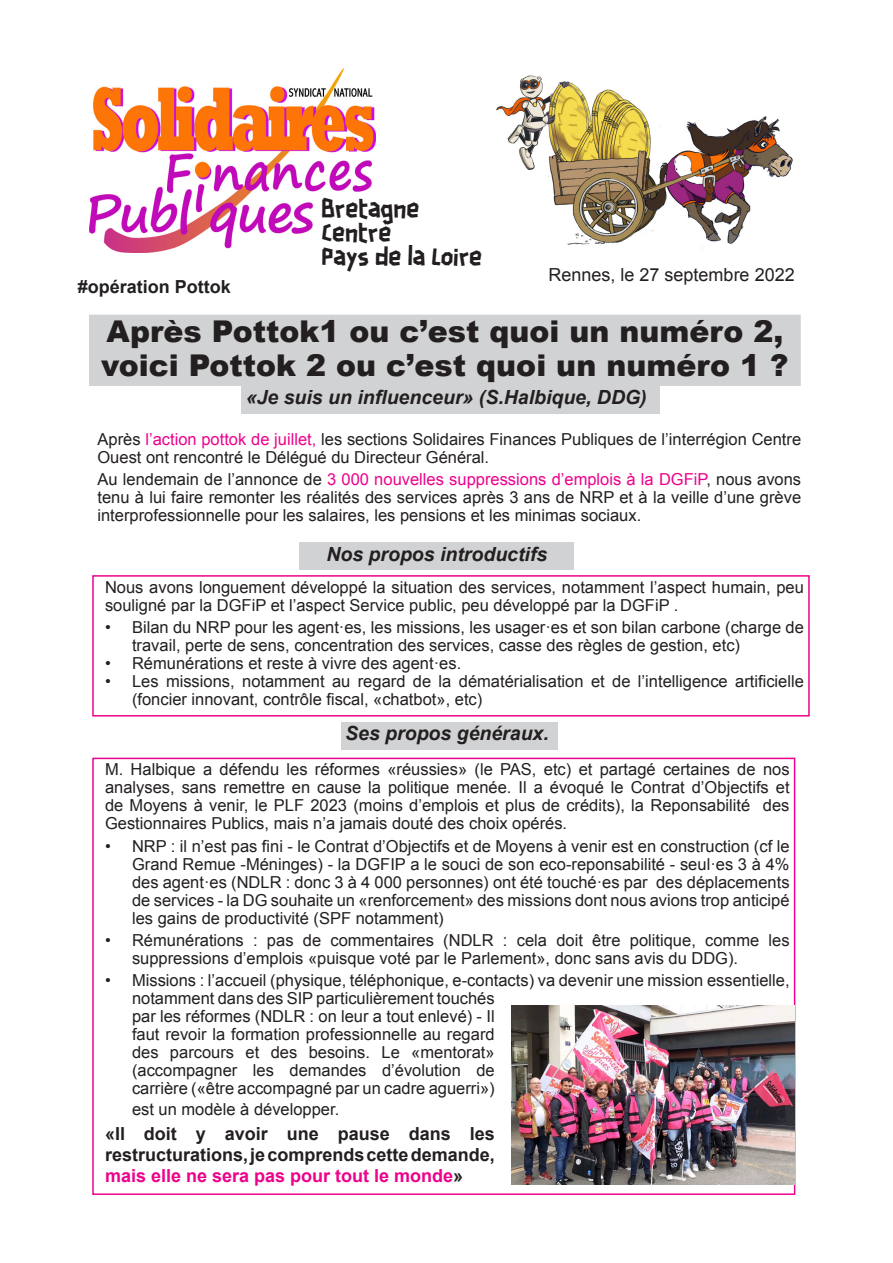
<style>
.page{position:relative;width:893px;height:1263px;background:#fff}
.page>*{position:absolute;margin:0;border:0;box-sizing:border-box;transform-origin:0 0}
.t1{font:900 30px "Arial";color:#231f20}
.t2{font:22.5px "Scotchlidaires";color:#231f20}
.t3{font:italic 700 19.5px "Arial";color:#231f20}
.t4{font:700 18px/21px "Arial";color:#231f20;text-align:justify}
.t5{font:18px "Arial";color:#231f20}
.t6{font:16.5px/18px "Arial";color:#231f20}
.s1{color:#ed028c}
</style>
<div class="page">
<img style="left:89px;top:68px;width:286px;height:184px">
<img style="left:496px;top:75px;width:297px;height:174px">
<div style="left:90px;top:315px;width:710px;height:70px;background:#d1d2d4"></div>
<div style="left:89px;top:315px;width:712px;height:71px;border:1px solid #d1d2d4"></div>
<div style="left:92px;top:575px;width:718px;height:141px;border:2px solid #ed028c"></div>
<div style="left:242px;top:386px;width:418px;height:28px;background:#d1d2d4"></div>
<div style="left:300px;top:542px;width:274px;height:28px;background:#d1d2d4"></div>
<div style="left:92px;top:758px;width:703px;height:437px;border:2px solid #ed028c"></div>
<div style="left:341px;top:722px;width:217px;height:28px;background:#d1d2d4"></div>
<img style="left:512px;top:1005px;width:282px;height:179px">
<p class="t4" style="left:78px;top:276px;width:155px">#opération Pottok</p>
<p class="t2" style="left:322px;top:193px;width:99px">Bretagne</p>
<p class="t2" style="left:322px;top:217px;width:71px">Centre</p>
<p class="t2" style="left:322px;top:241px;width:162px">Pays de la Loire</p>
<p class="t5" style="left:549px;top:262px;width:248px">Rennes, le 27 septembre 2022</p>
<p class="t1" style="left:106px;top:309px;width:678px">Après Pottok1 ou c’est quoi un numéro 2,</p>
<p class="t1" style="left:101px;top:343px;width:689px">voici Pottok 2 ou c’est quoi un numéro 1 ?</p>
<p class="t3" style="left:246px;top:384px;width:402px">«Je suis un influenceur» (S.Halbique, DDG)</p>
<p class="t6" style="left:97px;top:430px;width:705px">Après <span class="s1">l’action pottok de juillet,</span> les sections Solidaires Finances Publiques de l’interrégion Centre<br>Ouest ont rencontré le Délégué du Directeur Général.</p>
<p class="t6" style="left:97px;top:470px;width:705px;text-align:justify">Au lendemain de l’annonce de <span class="s1">3 000 nouvelles suppressions d’emplois à la DGFiP</span>, nous avons tenu à lui faire remonter les réalités des services après 3 ans de NRP et à la veille d’une grève interprofessionnelle pour les salaires, les pensions et les minimas sociaux.</p>
<p class="t3" style="left:326px;top:541px;width:223px">Nos propos introductifs</p>
<p class="t6" style="left:105px;top:578px;width:700px">Nous avons longuement développé la situation des services, notamment l’aspect humain, peu souligné par la DGFiP et l’aspect Service public, peu développé par la DGFiP .</p>
<p class="t6" style="left:132px;top:618px;width:673px;text-indent:-27px">• Bilan du NRP pour les agent·es, les missions, les usager·es et son bilan carbone (charge de travail, perte de sens, concentration des services, casse des règles de gestion, etc)</p>
<p class="t6" style="left:105px;top:654px;width:358px">• Rémunérations et reste à vivre des agent·es.</p>
<p class="t6" style="left:132px;top:672px;width:673px;text-indent:-27px">• Les missions, notamment au regard de la dématérialisation et de l’intelligence artificielle (foncier innovant, contrôle fiscal, «chatbot», etc)</p>
<p class="t3" style="left:345px;top:720px;width:205px">Ses propos généraux.</p>
<p class="t6" style="left:105px;top:760px;width:686px;text-align:justify">M. Halbique a défendu les réformes «réussies» (le PAS, etc) et partagé certaines de nos analyses, sans remettre en cause la politique menée. Il a évoqué le Contrat d’Objectifs et de Moyens à venir, le PLF 2023 (moins d’emplois et plus de crédits), la Reponsabilité des Gestionnaires Publics, mais n’a jamais douté des choix opérés.</p>
<p class="t6" style="left:132px;top:837px;width:659px;text-align:justify;text-indent:-27px">• NRP : il n’est pas fini - le Contrat d’Objectifs et de Moyens à venir est en construction (cf le Grand Remue -Méninges) - la DGFIP a le souci de son eco-reponsabilité - seul·es 3 à 4% des agent·es (NDLR : donc 3 à 4 000 personnes) ont été touché·es par des déplacements de services - la DG souhaite un «renforcement» des missions dont nous avions trop anticipé les gains de productivité (SPF notamment)</p>
<p class="t6" style="left:132px;top:931px;width:659px;text-indent:-27px">• Rémunérations : pas de commentaires (NDLR : cela doit être politique, comme les suppressions d’emplois «puisque voté par le Parlement», donc sans avis du DDG).</p>
<p class="t6" style="left:132px;top:971px;width:659px;text-indent:-27px">• Missions : l’accueil (physique, téléphonique, e-contacts) va devenir une mission essentielle, notamment dans des SIP particulièrement touchés<br>par les réformes (NDLR : on leur a tout enlevé) - Il<br>faut revoir la formation professionnelle au regard<br>des parcours et des besoins. Le «mentorat»<br>(accompagner les demandes d’évolution de<br>carrière («être accompagné par un cadre aguerri»)</p>
<p class="t6" style="left:132px;top:1100px;width:209px">est un modèle à développer.</p>
<p class="t4" style="left:105px;top:1124px;width:391px">«Il doit y avoir une pause dans les restructurations, je comprends cette demande, <span class="s1">mais elle ne sera pas pour tout le monde</span>»</p>
</div>
